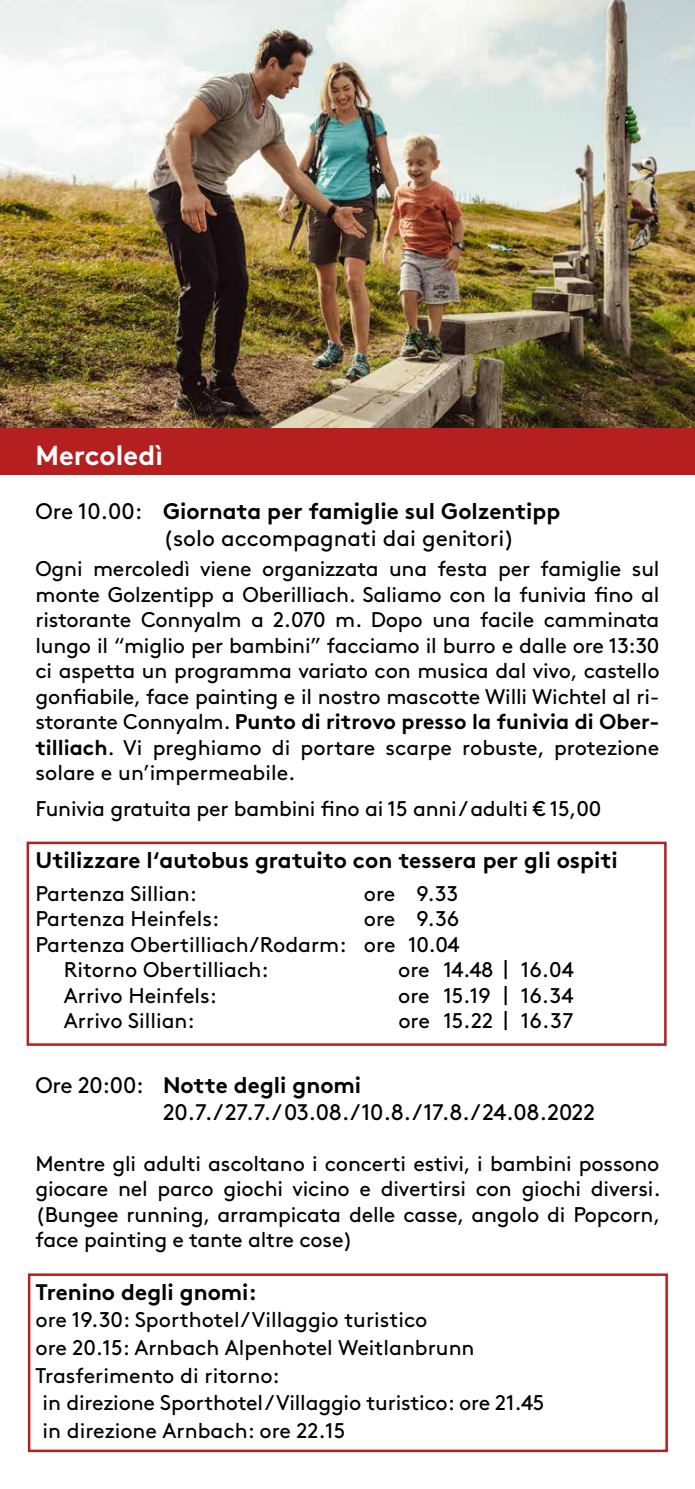
<style>
.page{position:relative;width:695px;height:1489px;background:#fff}
.page>*{position:absolute;margin:0;border:0;box-sizing:border-box;transform-origin:0 0}
.t1{font:700 27.5px "Brown";color:#fff}
.t2{font:22.5px/27px "Brown";color:#000}
.t3{font:700 22.5px "Brown";color:#000}
.t4{font:21.25px/25.5px "Brown";color:#000;text-align:justify}
.s1{font-weight:700}
</style>
<div class="page">
<div style="left:27px;top:841px;width:639px;height:204px;border:2px solid #b51f1f"></div>
<div style="left:28px;top:1273px;width:639px;height:178px;background:#fff;border:2px solid #b51f1f"></div>
<div style="left:0;top:427px;width:694px;height:47px;background:#b51f1f"></div>
<img style="left:1px;top:0;width:693px;height:427px">
<img style="left:0;top:0;width:1px;height:427px">
<p class="t1" style="left:35px;top:432px;width:129px">Mercoledì</p>
<p class="t2" style="left:163px;top:495px;width:398px;text-indent:-128px">Ore 10.00: <span class="s1">Giornata per famiglie sul Golzentipp </span>(solo accompagnati dai genitori)</p>
<p class="t4" style="left:35px;top:554px;width:625px">Ogni mercoledì viene organizzata una festa per famiglie sul monte Golzentipp a Oberilliach. Saliamo con la funivia fino al ristorante Connyalm a 2.070 m. Dopo una facile camminata lungo il “miglio per bambini” facciamo il burro e dalle ore 13:30 ci aspetta un programma variato con musica dal vivo, castello gonfiabile, face painting e il nostro mascotte Willi Wichtel al ri&shy;storante Connyalm. <span class="s1">Punto di ritrovo presso la funivia di Ober&shy;tilliach</span>. Vi preghiamo di portare scarpe robuste, protezione solare e un’impermeabile.</p>
<p class="t4" style="left:35px;top:793px;width:567px">Funivia gratuita per bambini fino ai 15 anni / adulti € 15,00</p>
<p class="t3" style="left:35px;top:842px;width:584px">Utilizzare l‘autobus gratuito con tessera per gli ospiti</p>
<p class="t4" style="left:35px;top:878px;width:163px">Partenza Sillian:</p>
<p class="t4" style="left:364px;top:878px;width:96px">ore 9.33</p>
<p class="t4" style="left:35px;top:904px;width:185px">Partenza Heinfels:</p>
<p class="t4" style="left:364px;top:904px;width:97px">ore 9.36</p>
<p class="t4" style="left:35px;top:929px;width:425px">Partenza Obertilliach/Rodarm: ore 10.04</p>
<p class="t4" style="left:64px;top:955px;width:206px">Ritorno Obertilliach:</p>
<p class="t4" style="left:398px;top:955px;width:177px">ore 14.48 | 16.04</p>
<p class="t4" style="left:64px;top:980px;width:155px">Arrivo Heinfels:</p>
<p class="t4" style="left:398px;top:980px;width:176px">ore 15.19 | 16.34</p>
<p class="t4" style="left:64px;top:1006px;width:132px">Arrivo Sillian:</p>
<p class="t4" style="left:398px;top:1006px;width:177px">ore 15.22 | 16.37</p>
<p class="t2" style="left:163px;top:1069px;width:433px;text-indent:-128px">Ore 20:00: <span class="s1">Notte degli gnomi<br></span>20.7. / 27.7. / 03.08. /10.8. /17.8. / 24.08.2022</p>
<p class="t4" style="left:35px;top:1148px;width:626px">Mentre gli adulti ascoltano i concerti estivi, i bambini possono giocare nel parco giochi vicino e divertirsi con giochi diversi. (Bungee running, arrampicata delle casse, angolo di Popcorn, face painting e tante altre cose)</p>
<p class="t3" style="left:35px;top:1273px;width:223px">Trenino degli gnomi:</p>
<p class="t4" style="left:35px;top:1305px;width:393px">ore 19.30: Sporthotel/ Villaggio turistico</p>
<p class="t4" style="left:35px;top:1332px;width:440px">ore 20.15: Arnbach Alpenhotel Weitlanbrunn</p>
<p class="t4" style="left:35px;top:1360px;width:246px">Trasferimento di ritorno:</p>
<p class="t4" style="left:43px;top:1387px;width:503px">in direzione Sporthotel / Villaggio turistico: ore 21.45</p>
<p class="t4" style="left:43px;top:1415px;width:304px">in direzione Arnbach: ore 22.15</p>
</div>
